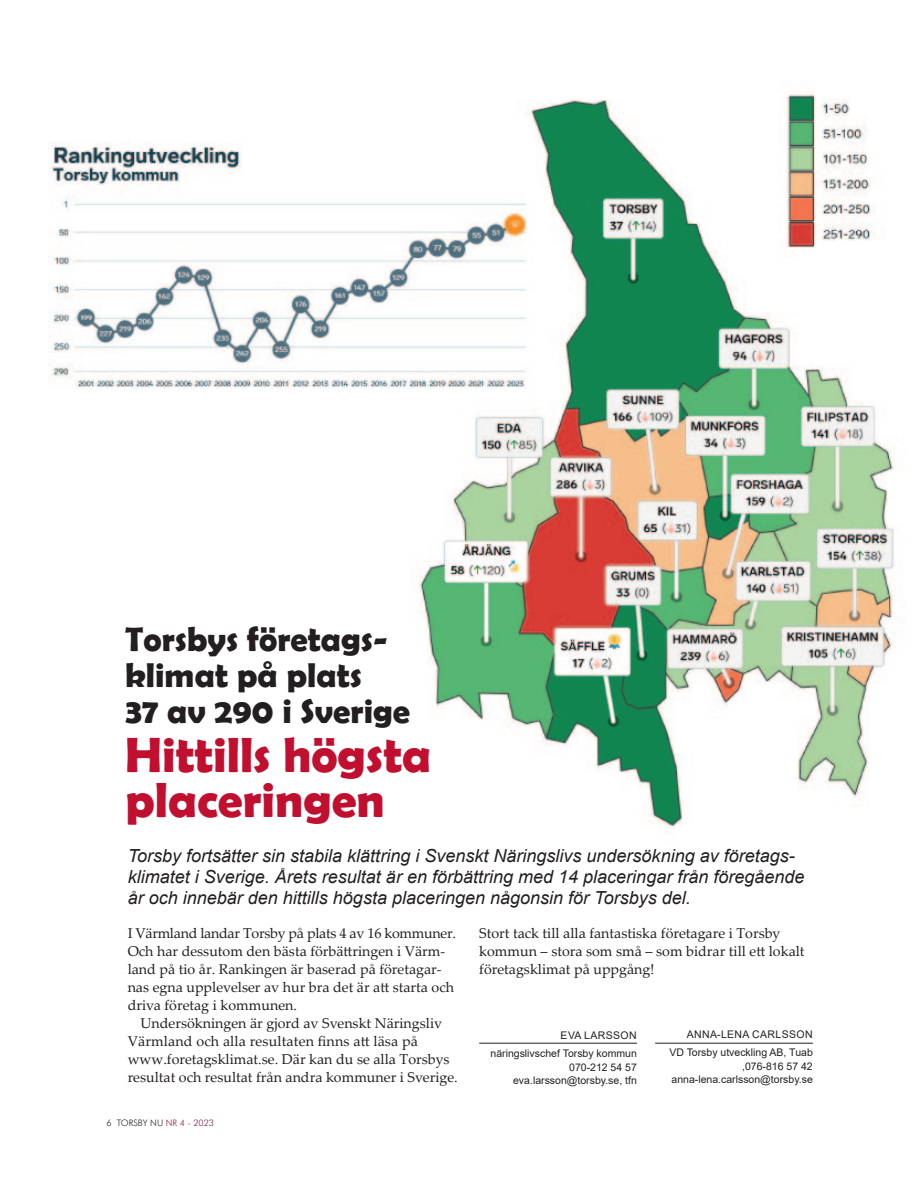
<style>
.page{position:relative;width:915px;height:1191px;background:#fff}
.page>*{position:absolute;margin:0;border:0;box-sizing:border-box;transform-origin:0 0}
.t1{font:700 49.5px/45px "Berlin Sans FB Demi";color:#c10f30}
.t2{font:700 34.5px/36px "Berlin Sans FB Demi";color:#231f20}
.t3{font:italic 18px/21px "Arial";color:#231f20}
.t4{font:14.25px/18px "Palatino Linotype";color:#231f20}
.t5{font:10.5px/18px "Arial";color:#231f20;text-align:right}
.t6{font:300 9px "Futura BT";color:#231f20}
.s1{color:#811d49}
</style>
<div class="page">
<img style="left:419px;top:99px;width:476px;height:729px">
<img style="left:761px;top:93px;width:134px;height:171px">
<img style="left:48px;top:141px;width:487px;height:252px">
<hr style="left:479px;top:1042px;width:157px;height:1px;background:#231f20">
<hr style="left:655px;top:1042px;width:157px;height:1px;background:#231f20">
<h2 class="t2" style="left:125px;top:620px;width:286px">Torsbys företags&shy;klimat på plats<br>37 av 290 i Sverige</h2>
<h1 class="t1" style="left:125px;top:732px;width:307px">Hittills högsta placeringen</h1>
<p class="t3" style="left:128px;top:846px;width:678px">Torsby fortsätter sin stabila klättring i Svenskt Näringslivs undersökning av företags&shy;klimatet i Sverige. Årets resultat är en förbättring med 14 placeringar från föregående år och innebär den hittills högsta placeringen någonsin för Torsbys del.</p>
<p class="t4" style="left:128px;top:923px;width:330px">I Värmland landar Torsby på plats 4 av 16 kommuner.<br>Och har dessutom den bästa förbättringen i Värm&shy;land på tio år. Rankingen är baserad på företagar&shy;nas egna upplevelser av hur bra det är att starta och driva företag i kommunen.</p>
<p class="t4" style="left:128px;top:1013px;width:331px;text-indent:13px">Undersökningen är gjord av Svenskt Näringsliv Värmland och alla resultaten finns att läsa på www.foretagsklimat.se. Där kan du se alla Torsbys resultat och resultat från andra kommuner i Sverige.</p>
<p class="t6" style="left:106px;top:1116px;width:109px">6 TORSBY NU <span class="s1">NR 4 - 2023</span></p>
<p class="t4" style="left:479px;top:923px;width:327px">Stort tack till alla fantastiska företagare i Torsby kommun – stora som små – som bidrar till ett lokalt företagsklimat på uppgång!</p>
<p class="t5" style="left:490px;top:1026px;width:148px">on<br>näringslivschef Torsby kommun</p>
<p class="t5" style="left:513px;top:1060px;width:125px;line-height:13.5px">070-212 54 57 eva.larsson@torsby.se, tfn</p>
<p class="t5" style="left:560px;top:1026px;width:39px">Eva Larss</p>
<p class="t5" style="left:669px;top:1025px;width:145px">on<br>VD Torsby utveckling AB, Tuab</p>
<p class="t5" style="left:671px;top:1059px;width:143px;line-height:13.5px">,076-816 57 42 anna-lena.carlsson@torsby.se</p>
<p class="t5" style="left:686px;top:1025px;width:16px">Anna</p>
<p class="t5" style="left:717px;top:1025px;width:19px">-Lena</p>
<p class="t5" style="left:752px;top:1025px;width:9px">Carlss</p>
</div>
